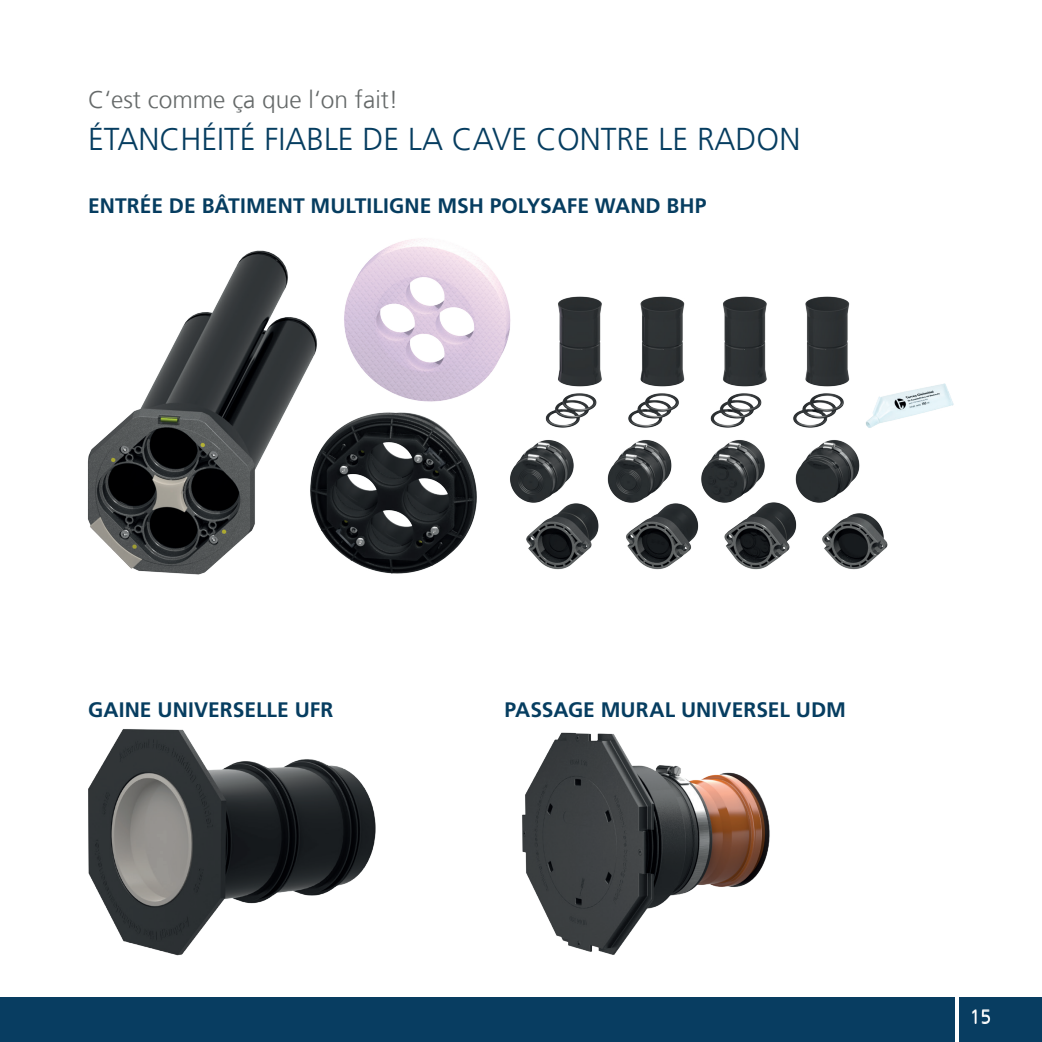
<style>
.page{position:relative;width:1042px;height:1042px;background:#fff}
.page>*{position:absolute;margin:0;border:0;box-sizing:border-box;transform-origin:0 0}
.t1{font:300 31.5px "Frutigerfor Hauff";color:#063d60}
.t2{font:300 24.5px "Frutigerfor Hauff";color:#656969}
.t3{font:700 21px "Frutigerfor Hauff";color:#063d60}
.t4{font:300 19.25px "Frutigerfor Hauff";color:#fff}
</style>
<div class="page">
<div style="left:0;top:997px;width:1042px;height:45px;background:#083d61"></div>
<hr style="left:955px;top:983px;width:4px;height:59px;background:#fff">
<img style="left:88px;top:729px;width:288px;height:227px">
<img style="left:522px;top:732px;width:248px;height:223px">
<img style="left:87px;top:239px;width:867px;height:336px">
<p class="t2" style="left:88px;top:84px;width:312px">C‘est comme ça que l‘on fait!</p>
<h1 class="t1" style="left:88px;top:120px;width:714px">ÉTANCHÉITÉ FIABLE DE LA CAVE CONTRE LE RADON</h1>
<p class="t3" style="left:88px;top:193px;width:620px">ENTRÉE DE BÂTIMENT MULTILIGNE MSH POLYSAFE WAND BHP</p>
<p class="t3" style="left:88px;top:697px;width:247px">GAINE UNIVERSELLE UFR</p>
<p class="t3" style="left:504px;top:696px;width:343px">PASSAGE MURAL UNIVERSEL UDM</p>
<p class="t4" style="left:970px;top:1005px;width:23px">15</p>
</div>
